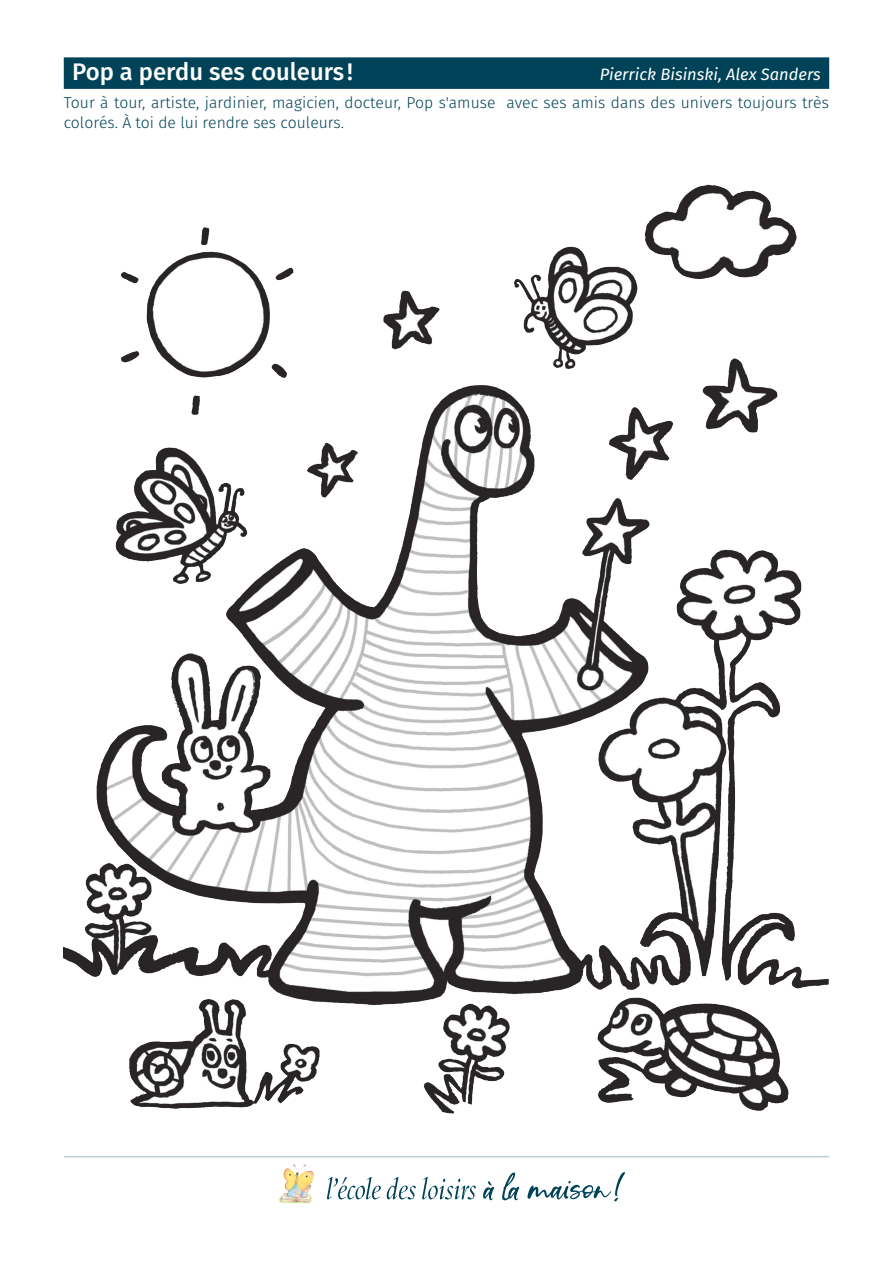
<style>
.page{position:relative;width:893px;height:1263px;background:#fff}
.page>*{position:absolute;margin:0;border:0;box-sizing:border-box;transform-origin:0 0}
.Titre{font:500 24px "Fira Sans";color:#fff}
.Titre-2{font:italic 16.5px "Fira Sans";color:#fff}
.Consigne{font:300 15.75px/19.5px "Fira Sans";letter-spacing:.005em;color:#004358}
</style>
<div class="page">
<div style="left:64px;top:57px;width:765px;height:32px;background:#004358"></div>
<svg style="left:483px;top:1172px;width:142px;height:29px"></svg>
<svg style="left:327px;top:1177px;width:149px;height:22px"></svg>
<img style="left:278px;top:1164px;width:36px;height:40px">
<img style="left:64px;top:184px;width:765px;height:973px">
<p class="Titre" style="left:72px;top:53px;width:282px">Pop a perdu ses couleurs !</p>
<p class="Titre-2" style="left:600px;top:62px;width:223px">Pierrick Bisinski, Alex Sanders</p>
<p class="Consigne" style="left:64px;top:93px;width:767px">Tour à tour, artiste, jardinier, magicien, docteur, Pop s'amuse avec ses amis dans des univers toujours très colorés. À toi de lui rendre ses couleurs.</p>
</div>
